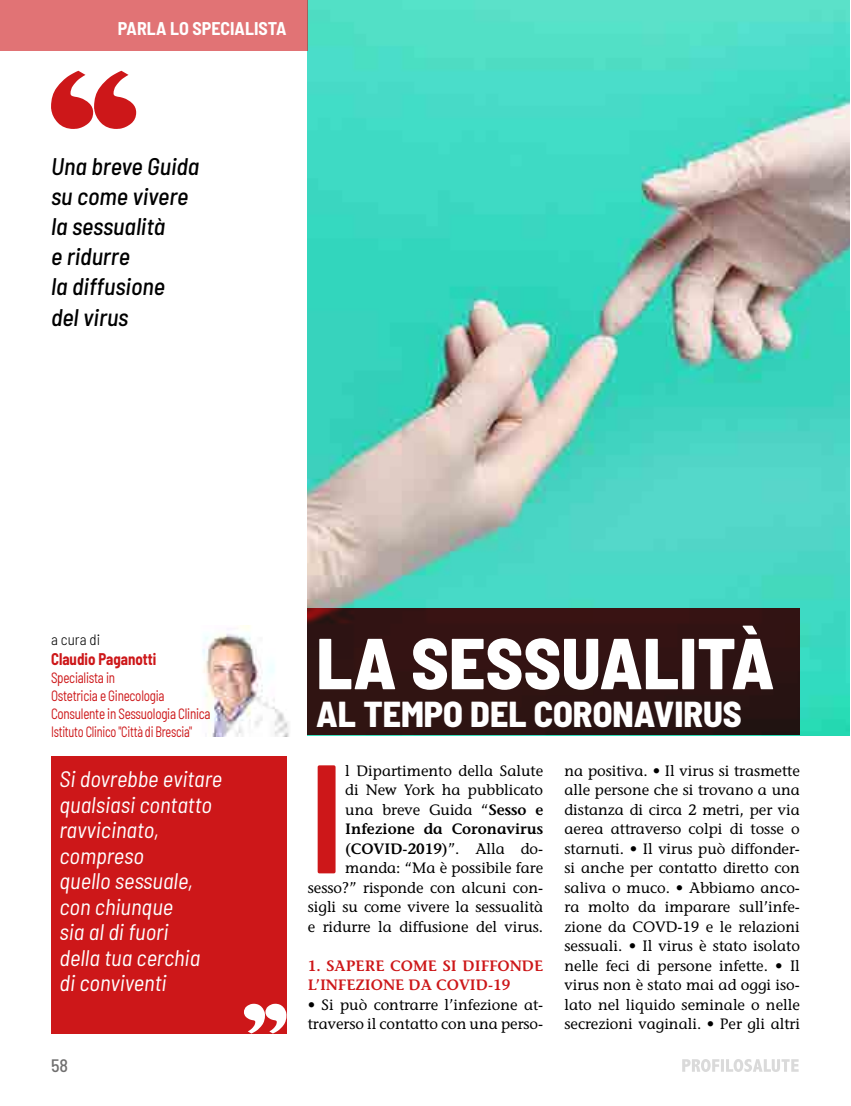
<style>
.page{position:relative;width:851px;height:1106px;background:#fff}
.page>*{position:absolute;margin:0;border:0;box-sizing:border-box;transform-origin:0 0}
.t1{font:600 semi-condensed 154.35px "Barlow";color:#cd1719}
.t2{font:800 semi-condensed 72px "Barlow";color:#fff}
.t3{font:800 semi-condensed 36px "Barlow";color:#fff}
.t4{font:italic 500 semi-condensed 24px/30px "Barlow";color:#000}
.t5{font:italic semi-condensed 22.5px/25.5px "Barlow";color:#fff}
.t6{font:700 semi-condensed 18px "Barlow";color:#fff}
.t7{font:500 semi-condensed 18px "Barlow";color:#706f6f}
.t8{font:700 semi-condensed 16.5px "Barlow";color:#cd1719;scale:.9 1}
.t9{font:500 15px/19.5px "Stone Informal Std";color:#000;text-align:right}
.t10{font:semi-condensed 15px/18px "Barlow";letter-spacing:-.02em;color:#cd1719;scale:.87 1}
.t11{font:600 15px/19.5px "Stone Informal Std";color:#cd1719}
.t12{font:300 semi-condensed 15px "Barlow";color:#000}
.s1{font-weight:600}
</style>
<div class="page">
<svg style="left:51px;top:71px;width:85px;height:58px"></svg>
<img style="left:308px;top:0;width:541px;height:735px">
<div style="left:51px;top:756px;width:235px;height:277px;background:#cd1719"></div>
<svg style="left:244px;top:1003px;width:42px;height:30px"></svg>
<div style="left:308px;top:608px;width:491px;height:127px;background:#301313"></div>
<img style="left:202px;top:625px;width:87px;height:111px">
<svg style="left:682px;top:1059px;width:116px;height:12px"></svg>
<div style="left:0;top:0;width:308px;height:51px;background:#e17375"></div>
<p class="t6" style="left:118px;top:17px;width:170px">PARLA LO SPECIALISTA</p>
<h3 class="t4" style="left:51px;top:151px;width:150px">Una breve Guida su come vivere la sessualità<br>e ridurre<br>la diffusione<br>del virus</h3>
<p class="t12" style="left:51px;top:630px;width:51px">a cura di</p>
<p class="t8" style="left:51px;top:648px;width:118px">Claudio Paganotti</p>
<p class="t10" style="left:51px;top:668px;width:185px">Specialista in<br>Ostetricia e Ginecologia<br>Consulente in Sessuologia Clinica<br>Istituto Clinico "Città di Brescia"</p>
<h3 class="t5" style="left:60px;top:765px;width:164px">Si dovrebbe evitare qualsiasi contatto ravvicinato, compreso<br>quello sessuale, con chiunque<br>sia al di fuori<br>della tua cerchia<br>di conviventi</h3>
<p class="t7" style="left:51px;top:1053px;width:19px">58</p>
<h2 class="t2" style="left:316px;top:617px;width:459px">LA SESSUALITÀ</h2>
<h3 class="t3" style="left:316px;top:690px;width:427px">AL TEMPO DEL CORONAVIRUS</h3>
<p class="t9" style="left:308px;top:761px;width:237px">l Dipartimento della Salute<br>di New York ha pubblicato<br>una breve Guida “<span class="s1">Sesso e<br>Infezione da Coronavirus (COVID-2019)</span>”. Alla do&shy;manda: “Ma è possibile fare sesso?” risponde con alcuni con&shy;sigli su come vivere la sessualità e ridurre la diffusione del virus.</p>
<p class="t11" style="left:308px;top:956px;width:237px">1. SAPERE COME SI DIFFONDE<br>L’INFEZIONE DA COVID-19</p>
<p class="t9" style="left:308px;top:995px;width:237px;text-align:left">• Si può contrarre l’infezione at&shy;traverso il contatto con una perso-</p>
<h1 class="t1" style="left:308px;top:719px;width:39px">I</h1>
<p class="t9" style="left:564px;top:761px;width:237px;text-align:justify">na positiva. • Il virus si trasmette alle persone che si trovano a una distanza di circa 2 metri, per via aerea attraverso colpi di tosse o starnuti. • Il virus può diffonder&shy;si anche per contatto diretto con saliva o muco. • Abbiamo anco&shy;ra molto da imparare sull’infe&shy;zione da COVD-19 e le relazioni sessuali. • Il virus è stato isolato nelle feci di persone infette. • Il virus non è stato mai ad oggi iso&shy;lato nel liquido seminale o nelle secrezioni vaginali. • Per gli altri</p>
</div>
